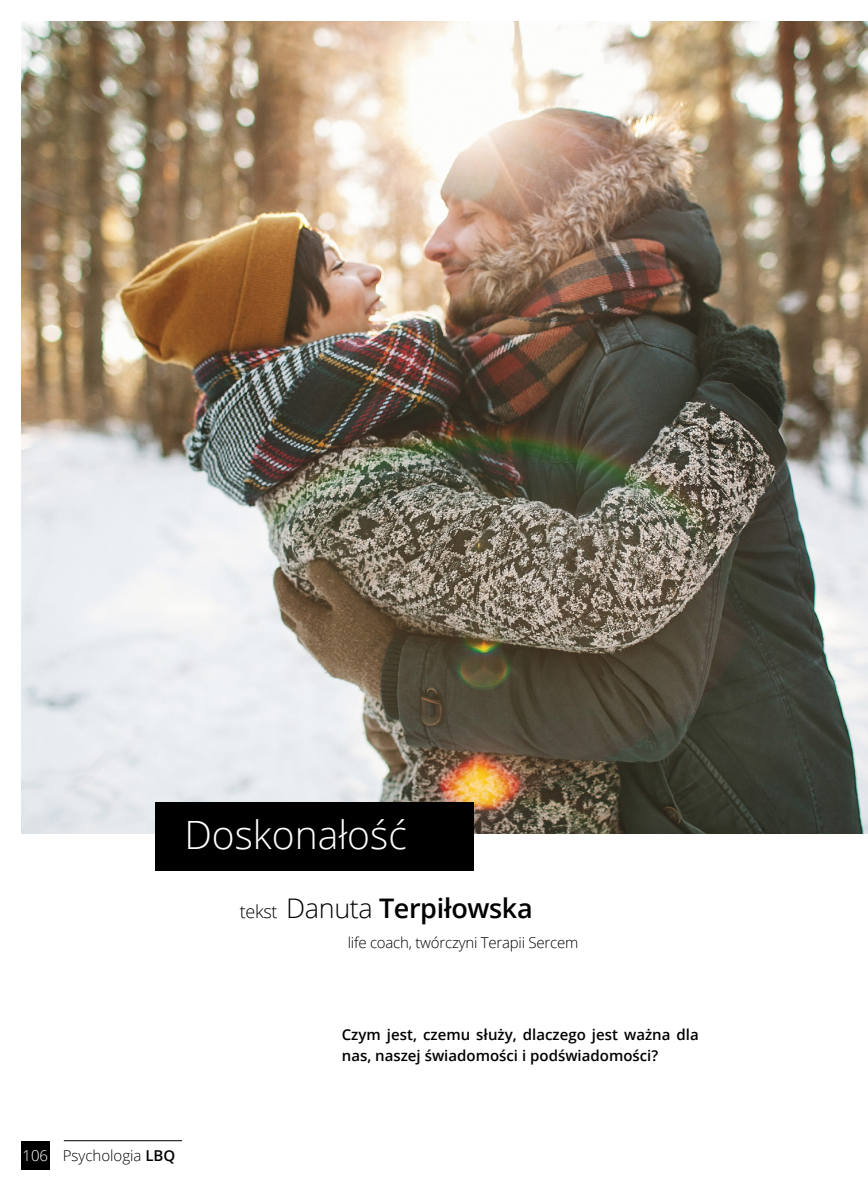
<style>
.page{position:relative;width:868px;height:1191px;background:#fff}
.page>*{position:absolute;margin:0;border:0;box-sizing:border-box;transform-origin:0 0}
.t1{font:300 39px "Open Sans";color:#fff}
.t2{font:600 27px "Open Sans";letter-spacing:-.015em;color:#000}
.t3{font:600 15px/21px "Open Sans";color:#000}
.t4{font:300 15px "Open Sans";letter-spacing:-.015em;color:#000}
.t5{font:300 15px "Open Sans";color:#fff}
.s1{font-weight:300;font-size:18px}
.s2{font-weight:300}
.s3{font-weight:600}
</style>
<div class="page">
<hr style="left:64px;top:1140px;width:118px;height:1px;background:#000">
<div style="left:21px;top:1141px;width:28px;height:28px;background:#000"></div>
<img style="left:21px;top:21px;width:846px;height:812px">
<div style="left:155px;top:802px;width:319px;height:69px;background:#000"></div>
<p class="t1" style="left:184px;top:807px;width:224px">Doskonałość</p>
<p class="t2" style="left:240px;top:889px;width:294px"><span class="s1">tekst</span> <span class="s2">Danuta</span> Terpiłowska</p>
<p class="t4" style="left:348px;top:932px;width:232px">life coach, twórczyni Terapii Sercem</p>
<p class="t3" style="left:342px;top:1023px;width:358px">Czym jest, czemu służy, dlaczego jest ważna dla nas, naszej świadomości i podświadomości?</p>
<p class="t5" style="left:22px;top:1145px;width:27px">106</p>
<p class="t4" style="left:63px;top:1145px;width:114px">Psychologia <span class="s3">LBQ</span></p>
</div>
